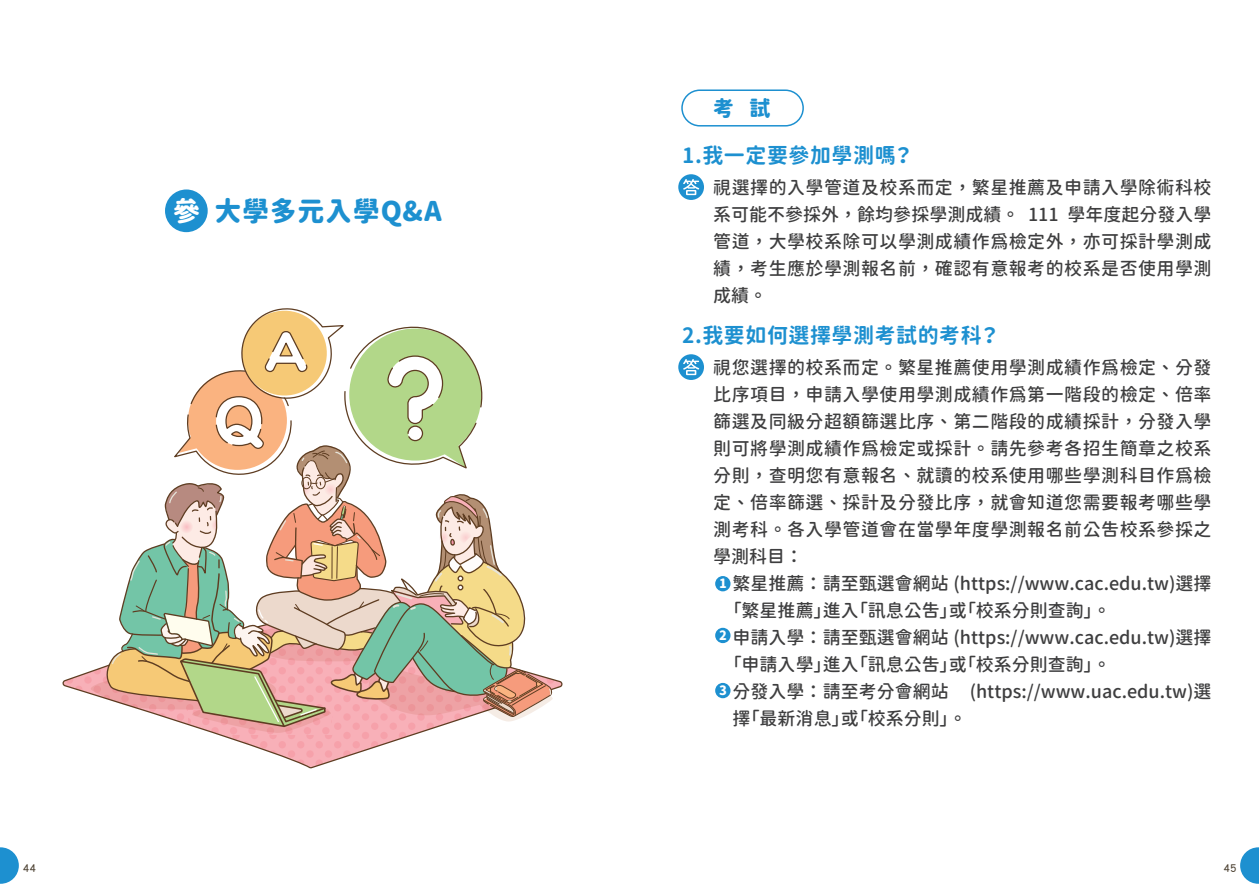
<style>
.page{position:relative;width:1259px;height:893px;background:#fff}
.page>*{position:absolute;margin:0;border:0;box-sizing:border-box;transform-origin:0 0}
.t1{font:27px "Gen Sen Maru Gothic TW Heavy TTF";letter-spacing:.025em;color:#1d90d0}
.t2{font:21px "Gen Sen Maru Gothic TW Bold TTF";letter-spacing:.025em;color:#1d90d0}
.t3{font:21px "Gen Sen Maru Gothic TW Heavy TTF";color:#1d90d0}
.t4{font:18px/27px "Gen Sen Maru Gothic TW Medium TTF";color:#3e3e3f;text-align:justify}
.t5{font:12.75px "Gen Sen Maru Gothic TW Heavy TTF";color:#fff}
.t6{font:12px "DF Yuan Std W7";color:#4e4334}
.s1{color:#fff}
</style>
<div class="page">
<svg style="left:0;top:847px;width:19px;height:37px"></svg>
<svg style="left:1240px;top:847px;width:19px;height:37px"></svg>
<div style="left:165px;top:189px;width:43px;height:43px;background:#1d90d0;border-radius:50%"></div>
<div style="left:681px;top:89px;width:123px;height:38px;border:2px solid #1d90d0;border-radius:18px"></div>
<svg style="left:678px;top:174px;width:26px;height:26px"></svg>
<svg style="left:683px;top:179px;width:16px;height:16px"></svg>
<svg style="left:678px;top:354px;width:26px;height:26px"></svg>
<svg style="left:683px;top:359px;width:16px;height:16px"></svg>
<div style="left:715px;top:576px;width:15px;height:15px;background:#1d90d0;border-radius:50%"></div>
<div style="left:715px;top:683px;width:15px;height:15px;background:#1d90d0;border-radius:50%"></div>
<div style="left:715px;top:628px;width:15px;height:15px;background:#1d90d0;border-radius:50%"></div>
<svg style="left:62px;top:671px;width:501px;height:98px"></svg>
<svg style="left:91px;top:308px;width:463px;height:448px"></svg>
<h1 class="t1" style="left:173px;top:195px;width:270px"><span class="s1">參</span> 大學多元入學Q&amp;A</h1>
<p class="t3" style="left:713px;top:96px;width:59px">考 試</p>
<p class="t2" style="left:682px;top:143px;width:233px">1.我一定要參加學測嗎？</p>
<p class="t4" style="left:713px;top:174px;width:500px">視選擇的入學管道及校系而定，繁星推薦及申請入學除術科校系可能不參採外，餘均參採學測成績。 111 學年度起分發入學管道，大學校系除可以學測成績作為檢定外，亦可採計學測成績，考生應於學測報名前，確認有意報考的校系是否使用學測成績。</p>
<p class="t2" style="left:682px;top:323px;width:319px">2.我要如何選擇學測考試的考科？</p>
<p class="t4" style="left:713px;top:354px;width:500px">視您選擇的校系而定。繁星推薦使用學測成績作為檢定、分發比序項目，申請入學使用學測成績作為第一階段的檢定、倍率篩選及同級分超額篩選比序、第二階段的成績採計，分發入學則可將學測成績作為檢定或採計。請先參考各招生簡章之校系分則，查明您有意報名、就讀的校系使用哪些學測科目作為檢定、倍率篩選、採計及分發比序，就會知道您需要報考哪些學測考科。各入學管道會在當學年度學測報名前公吿校系參採之學測科目：</p>
<p class="t4" style="left:732px;top:570px;width:480px">繁星推薦：請至甄選會網站 (https://www.cac.edu.tw)選擇</p>
<p class="t4" style="left:724px;top:597px;width:388px">「繁星推薦」進入「訊息公吿」或「校系分則查詢」。</p>
<p class="t4" style="left:732px;top:624px;width:480px">申請入學：請至甄選會網站 (https://www.cac.edu.tw)選擇</p>
<p class="t4" style="left:724px;top:651px;width:388px">「申請入學」進入「訊息公吿」或「校系分則查詢」。</p>
<p class="t4" style="left:732px;top:678px;width:480px">分發入學：請至考分會網站 (https://www.uac.edu.tw)選</p>
<p class="t4" style="left:732px;top:705px;width:235px">擇「最新消息」或「校系分則」。</p>
<p class="t5" style="left:719px;top:576px;width:9px">1</p>
<p class="t5" style="left:719px;top:628px;width:9px">2</p>
<p class="t5" style="left:719px;top:683px;width:9px">3</p>
<p class="t6" style="left:23px;top:861px;width:15px">44</p>
<p class="t6" style="left:1223px;top:861px;width:15px">45</p>
</div>
